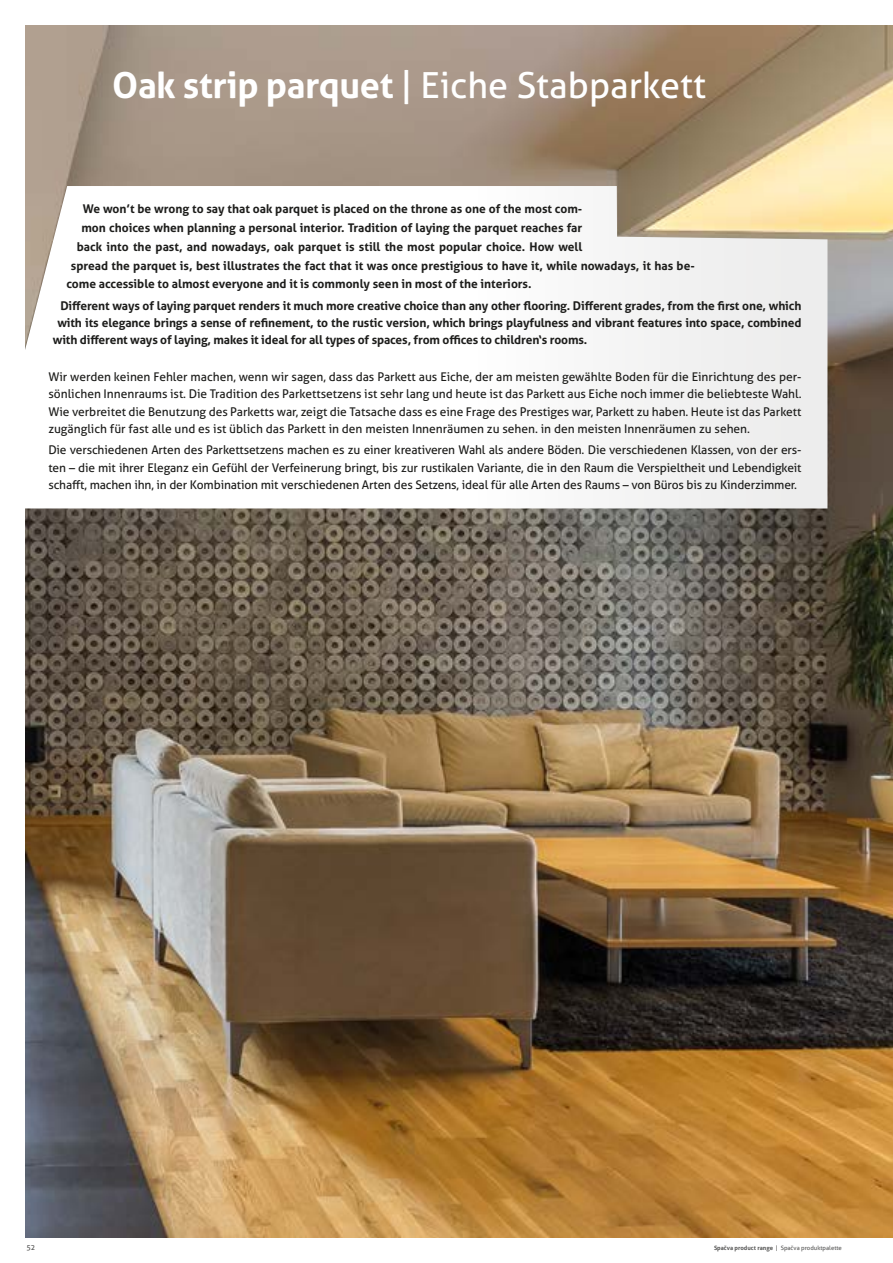
<style>
.page{position:relative;width:893px;height:1263px;background:#fff}
.page>*{position:absolute;margin:0;border:0;box-sizing:border-box;transform-origin:0 0}
.Aller_naslovi_ENGL{font:36px "Aller";color:#fff}
.Tekst_blok_NJEM{font:12px/17.2px "Aller";letter-spacing:-.01em;color:#1d1d1b;text-align:justify}
.Tekst_blok_ENGL{font:700 12px "Aller";color:#1d1d1b}
.Tekst_blok_NJEM-2{font:700 12px "Aller";letter-spacing:-.01em;color:#1d1d1b}
.t1{font:7.5px "Aller";color:#575756}
.t2{font:6px "Aller";color:#575756}
.s1{font-weight:700}
</style>
<div class="page">
<img style="left:26px;top:26px;width:867px;height:1211px">
<svg style="left:25px;top:186px;width:802px;height:322px"></svg>
<p class="Aller_naslovi_ENGL" style="left:112px;top:63px;width:595px"><span class="s1">Oak strip parquet</span> | Eiche Stabparkett</p>
<p class="Tekst_blok_ENGL" style="left:83px;top:202px;width:501px">We won’t be wrong to say that oak parquet is placed on the throne as one of the most com-</p>
<p class="Tekst_blok_ENGL" style="left:81px;top:220px;width:502px">mon choices when planning a personal interior. Tradition of laying the parquet reaches far</p>
<p class="Tekst_blok_ENGL" style="left:77px;top:239px;width:507px">back into the past, and nowadays, oak parquet is still the most popular choice. How well</p>
<p class="Tekst_blok_ENGL" style="left:71px;top:258px;width:626px">spread the parquet is, best illustrates the fact that it was once prestigious to have it, while nowadays, it has be-</p>
<p class="Tekst_blok_ENGL" style="left:66px;top:277px;width:467px">come accessible to almost everyone and it is commonly seen in most of the interiors.</p>
<p class="Tekst_blok_NJEM-2" style="left:60px;top:298px;width:743px">Different ways of laying parquet renders it much more creative choice than any other flooring. Different grades, from the first one, which</p>
<p class="Tekst_blok_NJEM-2" style="left:57px;top:315px;width:746px">with its elegance brings a sense of refinement, to the rustic version, which brings playfulness and vibrant features into space, combined</p>
<p class="Tekst_blok_NJEM-2" style="left:53px;top:333px;width:536px">with different ways of laying, makes it ideal for all types of spaces, from offices to children‘s rooms.</p>
<p class="Tekst_blok_NJEM" style="left:48px;top:368px;width:755px">Wir werden keinen Fehler machen, wenn wir sagen, dass das Parkett aus Eiche, der am meisten gewählte Boden für die Einrichtung des per&shy;sönlichen Innenraums ist. Die Tradition des Parkettsetzens ist sehr lang und heute ist das Parkett aus Eiche noch immer die beliebteste Wahl.<br>Wie verbreitet die Benutzung des Parketts war, zeigt die Tatsache dass es eine Frage des Prestiges war, Parkett zu haben. Heute ist das Parkett zugänglich für fast alle und es ist üblich das Parkett in den meisten Innenräumen zu sehen. in den meisten Innenräumen zu sehen.</p>
<p class="Tekst_blok_NJEM" style="left:48px;top:441px;width:755px">Die verschiedenen Arten des Parkettsetzens machen es zu einer kreativeren Wahl als andere Böden. Die verschiedenen Klassen, von der ers&shy;ten – die mit ihrer Eleganz ein Gefühl der Verfeinerung bringt, bis zur rustikalen Variante, die in den Raum die Verspieltheit und Lebendigkeit schafft, machen ihn, in der Kombination mit verschiedenen Arten des Setzens, ideal für alle Arten des Raums – von Büros bis zu Kinderzimmer.</p>
<p class="t1" style="left:26px;top:1242px;width:10px">52</p>
<p class="t2" style="left:714px;top:1244px;width:129px"><span class="s1">Spačva product range</span> | Spačva produktpalette</p>
</div>
